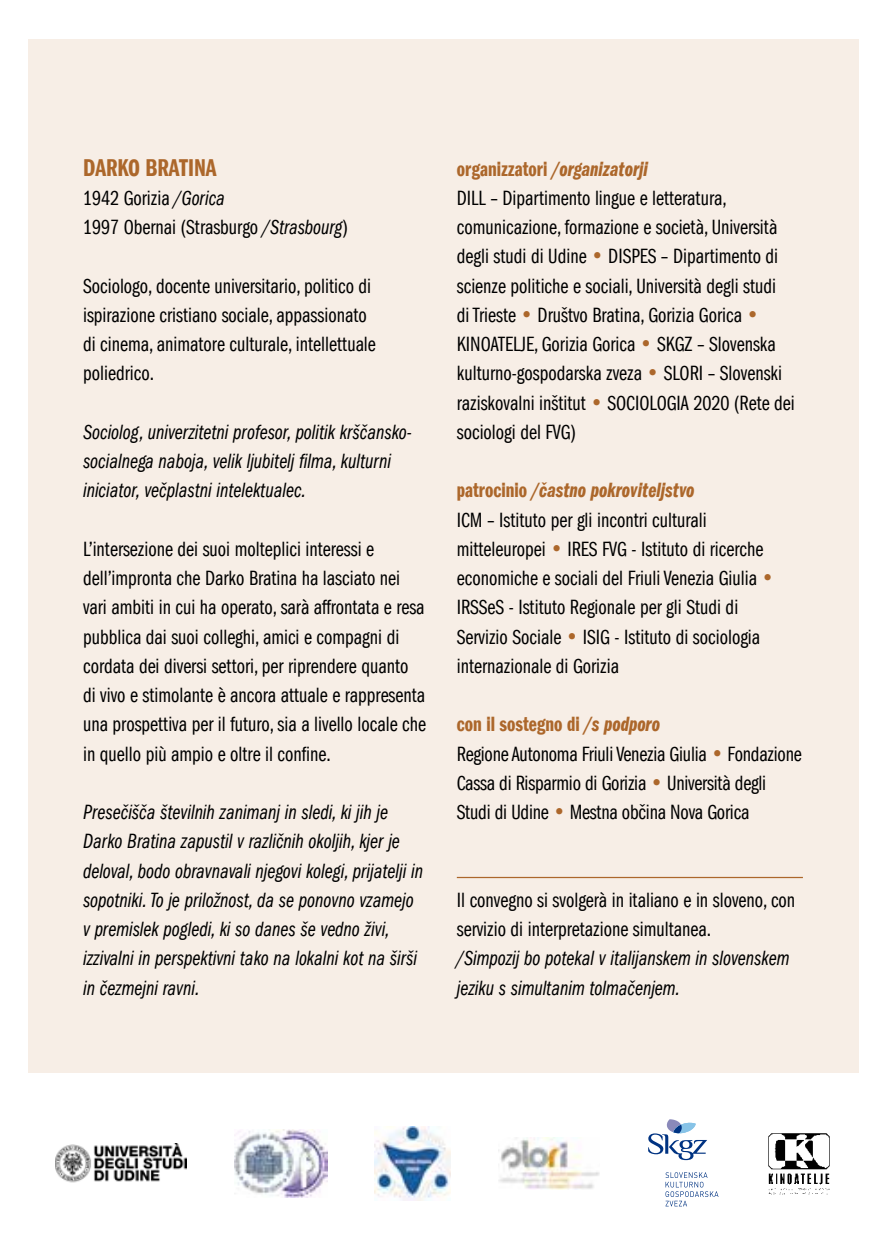
<style>
.page{position:relative;width:886px;height:1248px;background:#fff}
.page>*{position:absolute;margin:0;border:0;box-sizing:border-box;transform-origin:0 0}
.t1{font:700 25px "Franklin Gothic Std CE Bk Cp";color:#ac672b}
.t2{font:21.25px/29.2px "Franklin Gothic Std CE Bk Cp";color:#000}
.t3{font:italic 21.25px/29.2px "Franklin Gothic Std CE Bk Cp";color:#000}
.s1{font-style:italic}
.s2{font-weight:700;color:#ac672b}
.s3{font-weight:700;font-style:italic;color:#ac672b}
.s4{font-family:"Alternate Gothic No 2 BT";color:#ac672b}
</style>
<div class="page">
<div style="left:28px;top:39px;width:830px;height:1033px;background:#f7eee6"></div>
<hr style="left:457px;top:876px;width:346px;height:2px;background:#ac672b">
<img style="left:234px;top:1129px;width:93px;height:68px">
<img style="left:375px;top:1126px;width:76px;height:74px">
<img style="left:55px;top:1143px;width:131px;height:39px">
<img style="left:768px;top:1133px;width:62px;height:60px">
<img style="left:499px;top:1137px;width:101px;height:51px">
<svg style="left:648px;top:1119px;width:59px;height:40px"></svg>
<svg style="left:665px;top:1172px;width:53px;height:34px"></svg>
<p class="t1" style="left:83px;top:153px;width:13px">DARKO</p>
<p class="t1" style="left:146px;top:153px;width:23px">BRATINA</p>
<p class="t2" style="left:83px;top:183px;width:266px">1942 Gorizia <span class="s1">/Gorica<br></span>1997 Obernai (Strasburgo <span class="s1">/Strasbourg</span>)</p>
<p class="t2" style="left:83px;top:271px;width:294px">Sociologo, docente universitario, politico di ispirazione cristiano sociale, appassionato di cinema, animatore culturale, intellettuale poliedrico.</p>
<p class="t3" style="left:83px;top:417px;width:330px">Sociolog, univerzitetni profesor, politik krščansko&shy;socialnega naboja, velik ljubitelj filma, kulturni iniciator, večplastni intelektualec.</p>
<p class="t2" style="left:83px;top:534px;width:344px">L’intersezione dei suoi molteplici interessi e dell’impronta che Darko Bratina ha lasciato nei vari ambiti in cui ha operato, sarà affrontata e resa pubblica dai suoi colleghi, amici e compagni di cordata dei diversi settori, per riprendere quanto di vivo e stimolante è ancora attuale e rappresenta una prospettiva per il futuro, sia a livello locale che in quello più ampio e oltre il confine.</p>
<p class="t3" style="left:83px;top:797px;width:341px">Presečišča številnih zanimanj in sledi, ki jih je Darko Bratina zapustil v različnih okoljih, kjer je deloval, bodo obravnavali njegovi kolegi, prijatelji in sopotniki. To je priložnost, da se ponovno vzamejo v premislek pogledi, ki so danes še vedno živi, izzivalni in perspektivni tako na lokalni kot na širši in čezmejni ravni.</p>
<p class="t2" style="left:457px;top:154px;width:339px"><span class="s2">organizzatori</span> <span class="s3">/organizatorji<br></span>DILL – Dipartimento lingue e letteratura, comunicazione, formazione e società, Università degli studi di Udine <span class="s4">•</span> DISPES – Dipartimento di scienze politiche e sociali, Università degli studi<br>di Trieste <span class="s4">•</span> Društvo Bratina, Gorizia Gorica <span class="s4">• </span>KINOATELJE, Gorizia Gorica <span class="s4">•</span> SKGZ – Slovenska kulturno-gospodarska zveza <span class="s4">•</span> SLORI – Slovenski raziskovalni inštitut <span class="s4">•</span> SOCIO LOGIA 2020 (Rete dei sociologi del FVG)</p>
<p class="t2" style="left:457px;top:476px;width:319px"><span class="s2">patrocinio</span> <span class="s3">/častno pokroviteljstvo<br></span>ICM – Istituto per gli incontri culturali mitteleuropei <span class="s4">•</span> IRES FVG - Istituto di ricerche economiche e sociali del Friuli Venezia Giulia <span class="s4">• </span>IRSSeS - Istituto Regionale per gli Studi di Servizio Sociale <span class="s4">•</span> ISIG - Istituto di sociologia internazionale di Gorizia</p>
<p class="t2" style="left:457px;top:710px;width:346px"><span class="s2">con il sostegno di</span> <span class="s3">/s podporo<br></span>Regione Autonoma Friuli Venezia Giulia <span class="s4">•</span> Fondazione Cassa di Risparmio di Gorizia <span class="s4">•</span> Università degli Studi di Udine <span class="s4">•</span> Mestna občina Nova Gorica</p>
<p class="t2" style="left:457px;top:885px;width:340px">Il convegno si svolgerà in italiano e in sloveno, con servizio di interpretazione simultanea.</p>
<p class="t3" style="left:457px;top:944px;width:334px">/Simpozij bo potekal v italijanskem in slovenskem jeziku s simultanim tolmačenjem.</p>
</div>
